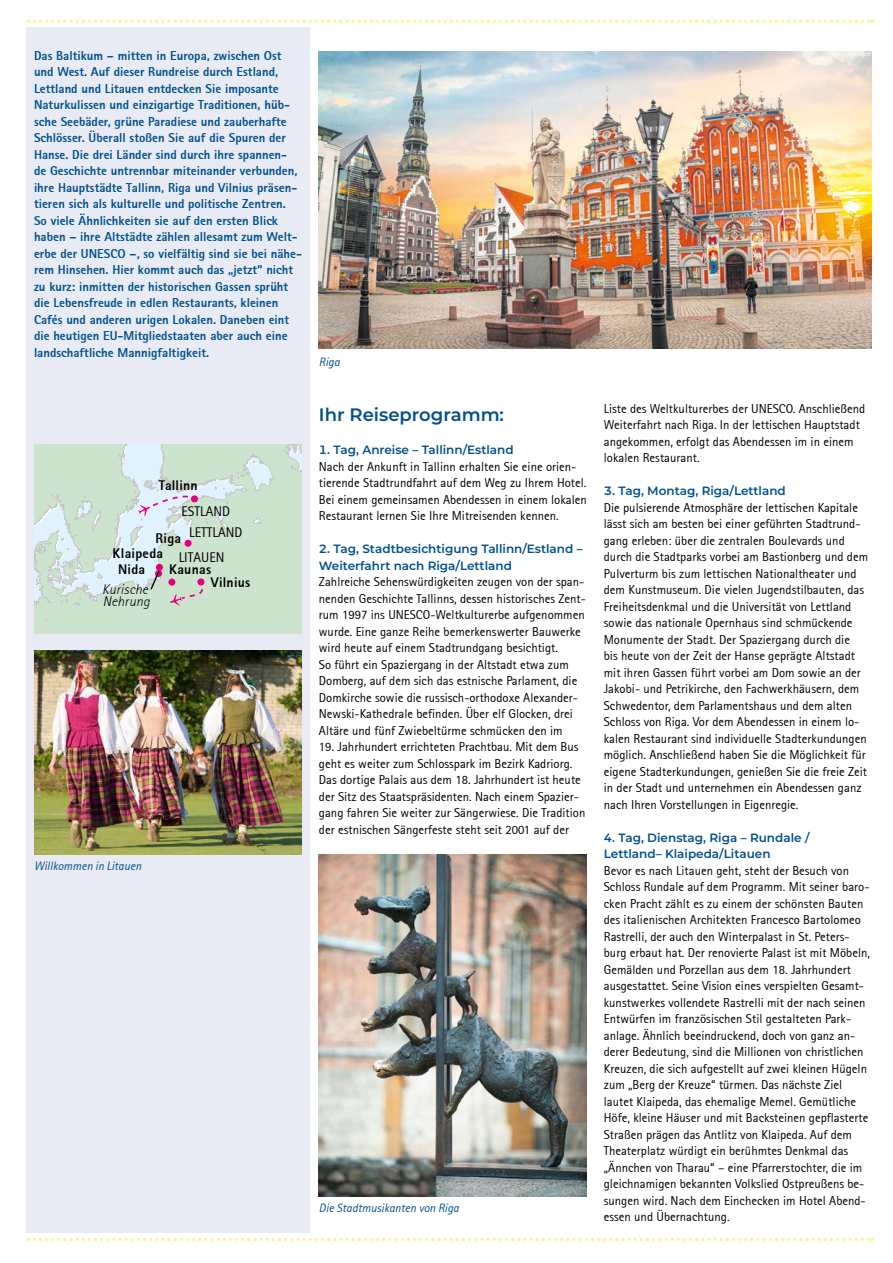
<style>
.page{position:relative;width:893px;height:1263px;background:#fff}
.page>*{position:absolute;margin:0;border:0;box-sizing:border-box;transform-origin:0 0}
.t1{font:600 18px "Montserrat";color:#00508c}
.t2{font:800 13.8px/16.8px "Rotis Sans Serif";letter-spacing:.015em;color:#000}
.t3{font:13.8px "Rotis Sans Serif";color:#000}
.t4{font:italic 300 13.8px/12px "Rotis Sans Serif";letter-spacing:.015em;color:#000}
.t5{font:12.75px/16.5px "Rotis Sans Serif";color:#000}
.t6{font:800 12.75px/16.5px "Rotis Sans Serif";color:#00508c}
.t7{font:600 12px/16.5px "Montserrat";color:#00508c}
.t8{font:italic 12px "Rotis Sans Serif";color:#00508c}
.s1{font-weight:800}
</style>
<div class="page">
<div style="left:27px;top:28px;width:283px;height:1205px;background:#e9ebf4"></div>
<svg style="left:28px;top:20px;width:845px;height:3px"></svg>
<svg style="left:28px;top:1238px;width:845px;height:3px"></svg>
<img style="left:319px;top:51px;width:553px;height:298px">
<svg style="left:34px;top:444px;width:268px;height:190px;background:#cee4d4"></svg>
<div style="left:197px;top:578px;width:7px;height:7px;background:#e6007d;border-radius:50%"></div>
<div style="left:168px;top:579px;width:7px;height:7px;background:#e6007d;border-radius:50%"></div>
<div style="left:156px;top:564px;width:7px;height:7px;background:#e6007d;border-radius:50%"></div>
<div style="left:191px;top:495px;width:7px;height:7px;background:#e6007d;border-radius:50%"></div>
<svg style="left:170px;top:587px;width:35px;height:18px"></svg>
<svg style="left:130px;top:478px;width:64px;height:69px"></svg>
<svg style="left:146px;top:569px;width:15px;height:22px"></svg>
<img style="left:34px;top:651px;width:268px;height:204px">
<img style="left:319px;top:855px;width:268px;height:341px">
<p class="t6" style="left:34px;top:47px;width:269px">Das Baltikum – mitten in Europa, zwischen Ost und West. Auf dieser Rundreise durch Estland, Lettland und Litauen entdecken Sie imposante Naturkulissen und einzigartige Traditionen, hüb&shy;sche Seebäder, grüne Paradiese und zauberhafte Schlösser. Überall stoßen Sie auf die Spuren der Hanse. Die drei Länder sind durch ihre spannen&shy;de Geschichte untrennbar miteinander verbunden, ihre Hauptstädte Tallinn, Riga und Vilnius präsen&shy;tieren sich als kulturelle und politische Zentren.<br>So viele Ähnlichkeiten sie auf den ersten Blick haben – ihre Altstädte zählen allesamt zum Welt&shy;erbe der UNESCO –, so vielfältig sind sie bei nähe&shy;rem Hinsehen. Hier kommt auch das „jetzt“ nicht zu kurz: inmitten der historischen Gassen sprüht die Lebensfreude in edlen Restaurants, kleinen Cafés und anderen urigen Lokalen. Daneben eint die heutigen EU-Mitgliedstaaten aber auch eine landschaftliche Mannigfaltigkeit.</p>
<p class="t2" style="left:159px;top:477px;width:40px">Tallinn</p>
<p class="t3" style="left:181px;top:503px;width:50px">ESTLAND</p>
<p class="t3" style="left:156px;top:525px;width:88px"><span class="s1">Riga</span> LETTLAND</p>
<p class="t2" style="left:118px;top:544px;width:47px;text-indent:-5px">Klaipeda<br>Nida</p>
<p class="t3" style="left:179px;top:549px;width:47px">LITAUEN</p>
<p class="t2" style="left:169px;top:561px;width:44px">Kaunas</p>
<p class="t4" style="left:102px;top:583px;width:49px">Kurische<br>Nehrung</p>
<p class="t2" style="left:211px;top:573px;width:41px">Vilnius</p>
<p class="t8" style="left:34px;top:858px;width:109px">Willkommen in Litauen</p>
<p class="t8" style="left:319px;top:354px;width:22px">Riga</p>
<h1 class="t1" style="left:319px;top:402px;width:187px">Ihr Reiseprogramm:</h1>
<p class="t7" style="left:319px;top:441px;width:196px">1. Tag, Anreise – Tallinn/Estland</p>
<p class="t5" style="left:319px;top:458px;width:269px">Nach der Ankunft in Tallinn erhalten Sie eine orien&shy;tierende Stadtrundfahrt auf dem Weg zu Ihrem Hotel.<br>Bei einem gemeinsamen Abendessen in einem lokalen Restaurant lernen Sie Ihre Mitreisenden kennen.</p>
<p class="t7" style="left:319px;top:540px;width:265px">2. Tag, Stadtbesichtigung Tallinn/Estland –<br>Weiterfahrt nach Riga/Lettland</p>
<p class="t5" style="left:319px;top:574px;width:269px">Zahlreiche Sehenswürdigkeiten zeugen von der span&shy;nenden Geschichte Tallinns, dessen historisches Zent&shy;rum 1997 ins UNESCO-Weltkulturerbe aufgenommen wurde. Eine ganze Reihe bemerkenswerter Bauwerke wird heute auf einem Stadtrundgang besichtigt.<br>So führt ein Spaziergang in der Altstadt etwa zum Domberg, auf dem sich das estnische Parlament, die Domkirche sowie die russisch-orthodoxe Alexander-Newski-Kathedrale befinden. Über elf Glocken, drei Altäre und fünf Zwiebeltürme schmücken den im</p>
<p class="t5" style="left:319px;top:739px;width:268px">19. Jahrhundert errichteten Prachtbau. Mit dem Bus geht es weiter zum Schlosspark im Bezirk Kadriorg.<br>Das dortige Palais aus dem 18. Jahrhundert ist heute der Sitz des Staatspräsidenten. Nach einem Spazier&shy;gang fahren Sie weiter zur Sängerwiese. Die Tradition der estnischen Sängerfeste steht seit 2001 auf der</p>
<p class="t8" style="left:319px;top:1201px;width:141px">Die Stadtmusikanten von Riga</p>
<p class="t5" style="left:604px;top:400px;width:263px">Liste des Weltkulturerbes der UNESCO. Anschließend Weiterfahrt nach Riga. In der lettischen Hauptstadt angekommen, erfolgt das Abendessen im in einem lokalen Restaurant.</p>
<p class="t7" style="left:604px;top:482px;width:184px">3. Tag, Montag, Riga/Lettland</p>
<p class="t5" style="left:604px;top:499px;width:266px">Die pulsierende Atmosphäre der lettischen Kapitale lässt sich am besten bei einer geführten Stadtrund&shy;gang erleben: über die zentralen Boulevards und durch die Stadtparks vorbei am Bastionberg und dem Pulverturm bis zum lettischen Nationaltheater und dem Kunstmuseum. Die vielen Jugendstilbauten, das Freiheitsdenkmal und die Universität von Lettland sowie das nationale Opernhaus sind schmückende Monumente der Stadt. Der Spaziergang durch die<br>bis heute von der Zeit der Hanse geprägte Altstadt mit ihren Gassen führt vorbei am Dom sowie an der Jakobi- und Petrikirche, den Fachwerkhäusern, dem Schwedentor, dem Parlamentshaus und dem alten Schloss von Riga. Vor dem Abendessen in einem lo&shy;kalen Restaurant sind individuelle Stadterkundungen möglich. Anschließend haben Sie die Möglichkeit für eigene Stadterkundungen, genießen Sie die freie Zeit in der Stadt und unternehmen ein Abendessen ganz nach Ihren Vorstellungen in Eigenregie.</p>
<p class="t7" style="left:604px;top:829px;width:207px">4. Tag, Dienstag, Riga – Rundale /<br>Lettland– Klaipeda/Litauen</p>
<p class="t5" style="left:604px;top:862px;width:268px">Bevor es nach Litauen geht, steht der Besuch von Schloss Rundale auf dem Programm. Mit seiner baro&shy;cken Pracht zählt es zu einem der schönsten Bauten des italienischen Architekten Francesco Bartolomeo Rastrelli, der auch den Winterpalast in St. Peters&shy;burg erbaut hat. Der renovierte Palast ist mit Möbeln, Gemälden und Porzellan aus dem 18. Jahrhundert ausgestattet. Seine Vision eines verspielten Gesamt&shy;kunstwerkes vollendete Rastrelli mit der nach seinen Entwürfen im französischen Stil gestalteten Park&shy;anlage. Ähnlich beeindruckend, doch von ganz an&shy;derer Bedeutung, sind die Millionen von christlichen Kreuzen, die sich aufgestellt auf zwei kleinen Hügeln zum „Berg der Kreuze“ türmen. Das nächste Ziel lautet Klaipeda, das ehemalige Memel. Gemütliche Höfe, kleine Häuser und mit Backsteinen gepflasterte Straßen prägen das Antlitz von Klaipeda. Auf dem Theaterplatz würdigt ein berühmtes Denkmal das „Ännchen von Tharau“ – eine Pfarrerstochter, die im gleichnamigen bekannten Volkslied Ostpreußens be&shy;sungen wird. Nach dem Einchecken im Hotel Abend&shy;essen und Übernachtung.</p>
</div>
